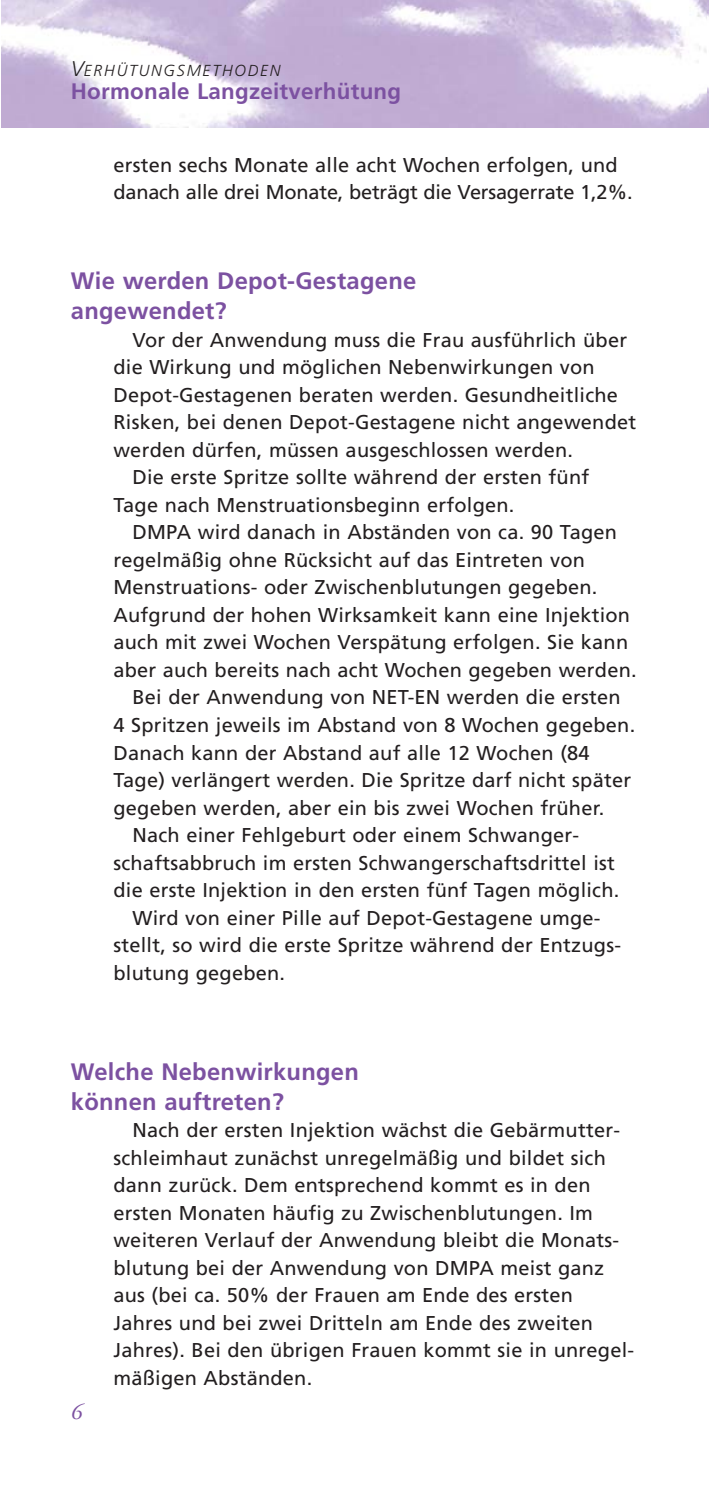
<style>
.page{position:relative;width:709px;height:1489px;background:#fff}
.page>*{position:absolute;margin:0;border:0;box-sizing:border-box;transform-origin:0 0}
.t1{font:700 23.75px/30px "Frutiger";letter-spacing:.01em;color:#7c51a1}
.t2{font:italic 22.5px "Adobe Garamond";color:#7c51a1}
.t3{font:700 22.25px "Frutiger";letter-spacing:.01em;color:#7c51a1}
.t4{font:20px/27.5px "Frutiger";letter-spacing:.01em;color:#231f20}
.t5{font:20px/27.5px "Frutiger";letter-spacing:-.01em;color:#231f20}
.t6{font:italic 300 16px "Frutiger";letter-spacing:.11em;color:#231f20}
.s1{font-size:21.25px}
</style>
<div class="page">
<img style="left:1px;top:1px;width:706px;height:126px">
<p class="t6" style="left:71px;top:64px;width:211px"><span class="s1">V</span>ERHÜTUNGSMETHODEN</p>
<p class="t3" style="left:71px;top:82px;width:332px">Hormonale Langzeitverhütung</p>
<p class="t5" style="left:113px;top:152px;width:521px">ersten sechs Monate alle acht Wochen erfolgen, und danach alle drei Monate, beträgt die Versagerrate 1,2%.</p>
<p class="t1" style="left:71px;top:268px;width:347px">Wie werden Depot-Gestagene angewendet?</p>
<p class="t4" style="left:132px;top:327px;width:496px">Vor der Anwendung muss die Frau ausführlich über</p>
<p class="t4" style="left:113px;top:355px;width:483px">die Wirkung und möglichen Nebenwirkungen von</p>
<p class="t4" style="left:113px;top:382px;width:506px">Depot-Gestagenen beraten werden. Gesundheitliche</p>
<p class="t4" style="left:113px;top:410px;width:524px">Risken, bei denen Depot-Gestagene nicht angewendet</p>
<p class="t4" style="left:113px;top:437px;width:461px">werden dürfen, müssen ausgeschlossen werden.</p>
<p class="t4" style="left:132px;top:465px;width:458px">Die erste Spritze sollte während der ersten fünf</p>
<p class="t4" style="left:113px;top:492px;width:402px">Tage nach Menstruationsbeginn erfolgen.</p>
<p class="t4" style="left:132px;top:520px;width:486px">DMPA wird danach in Abständen von ca. 90 Tagen</p>
<p class="t4" style="left:113px;top:547px;width:473px">regelmäßig ohne Rücksicht auf das Eintreten von</p>
<p class="t4" style="left:113px;top:575px;width:485px">Menstruations- oder Zwischenblutungen gegeben.</p>
<p class="t4" style="left:113px;top:602px;width:518px">Aufgrund der hohen Wirksamkeit kann eine Injektion</p>
<p class="t4" style="left:113px;top:630px;width:516px">auch mit zwei Wochen Verspätung erfolgen. Sie kann</p>
<p class="t4" style="left:113px;top:657px;width:525px">aber auch bereits nach acht Wochen gegeben werden.</p>
<p class="t4" style="left:132px;top:685px;width:489px">Bei der Anwendung von NET-EN werden die ersten</p>
<p class="t4" style="left:113px;top:712px;width:523px">4 Spritzen jeweils im Abstand von 8 Wochen gegeben.</p>
<p class="t4" style="left:113px;top:740px;width:478px">Danach kann der Abstand auf alle 12 Wochen (84</p>
<p class="t4" style="left:113px;top:767px;width:519px">Tage) verlängert werden. Die Spritze darf nicht später</p>
<p class="t4" style="left:113px;top:795px;width:492px">gegeben werden, aber ein bis zwei Wochen früher.</p>
<p class="t4" style="left:132px;top:822px;width:448px">Nach einer Fehlgeburt oder einem Schwanger-</p>
<p class="t4" style="left:113px;top:850px;width:503px">schaftsabbruch im ersten Schwangerschaftsdrittel ist</p>
<p class="t4" style="left:113px;top:877px;width:507px">die erste Injektion in den ersten fünf Tagen möglich.</p>
<p class="t4" style="left:132px;top:905px;width:469px">Wird von einer Pille auf Depot-Gestagene umge-</p>
<p class="t4" style="left:113px;top:932px;width:509px">stellt, so wird die erste Spritze während der Entzugs-</p>
<p class="t4" style="left:113px;top:960px;width:173px">blutung gegeben.</p>
<p class="t1" style="left:71px;top:1058px;width:289px">Welche Nebenwirkungen können auftreten?</p>
<p class="t4" style="left:113px;top:1117px;width:522px;text-indent:19px">Nach der ersten Injektion wächst die Gebärmutter&shy;schleimhaut zunächst unregelmäßig und bildet sich dann zurück. Dem entsprechend kommt es in den ersten Monaten häufig zu Zwischenblutungen. Im weiteren Verlauf der Anwendung bleibt die Monats&shy;blutung bei der Anwendung von DMPA meist ganz aus (bei ca. 50% der Frauen am Ende des ersten Jahres und bei zwei Dritteln am Ende des zweiten Jahres). Bei den übrigen Frauen kommt sie in unregel&shy;mäßigen Abständen.</p>
<p class="t2" style="left:71px;top:1402px;width:13px">6</p>
</div>
